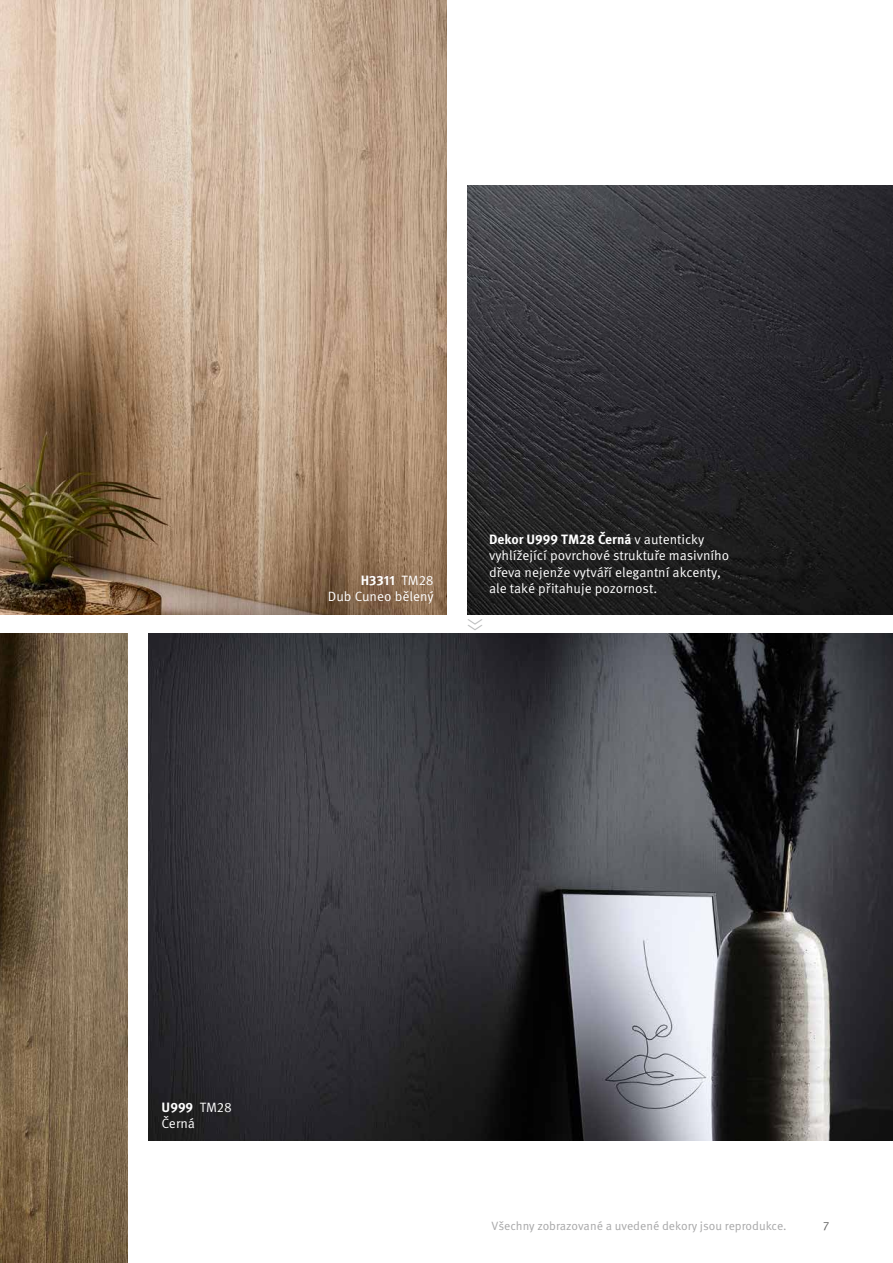
<style>
.page{position:relative;width:893px;height:1263px;background:#fff}
.page>*{position:absolute;margin:0;border:0;box-sizing:border-box;transform-origin:0 0}
.t1{font:13.5px/16.2px "Meta Pro";color:#fff}
.t2{font:12px "Meta Pro";color:#a7a7a8}
.t3{font:12px "Meta Pro";color:#636362}
.s1{font-weight:700}
</style>
<div class="page">
<img style="left:0;top:634px;width:128px;height:629px">
<img style="left:0;top:0;width:446px;height:614px">
<img style="left:468px;top:185px;width:425px;height:429px">
<img style="left:149px;top:634px;width:744px;height:507px">
<p class="t1" style="left:328px;top:572px;width:107px;text-align:right"><span class="s1">H3311</span> TM28<br>Dub Cuneo bělený</p>
<p class="t1" style="left:489px;top:532px;width:242px"><span class="s1">Dekor U999 TM28 Černá</span> v autenticky vyhlížející povrchové struktuře masivního dřeva nejenže vytváří elegantní akcenty, ale také přitahuje pozornost.</p>
<p class="t1" style="left:162px;top:1099px;width:72px"><span class="s1">U999</span> TM28<br>Černá</p>
<p class="t2" style="left:492px;top:1218px;width:297px">Všechny zobrazované a uvedené dekory jsou reprodukce.</p>
<p class="t3" style="left:823px;top:1218px;width:8px">7</p>
</div>
